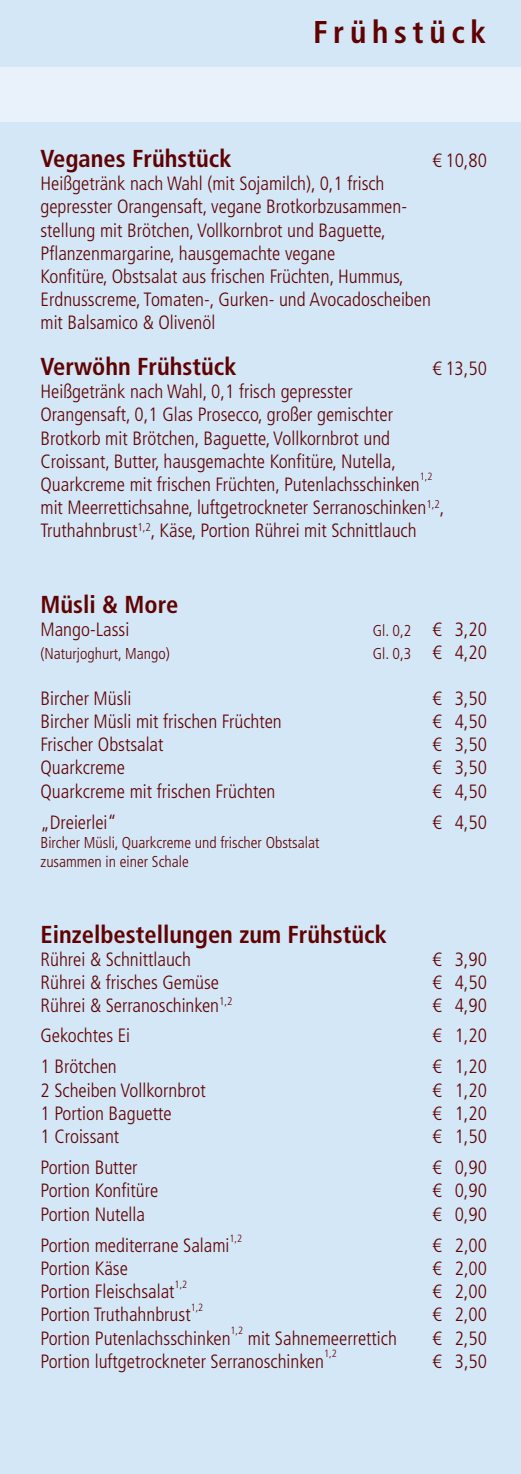
<style>
.page{position:relative;width:521px;height:1474px;background:#fff}
.page>*{position:absolute;margin:0;border:0;box-sizing:border-box;transform-origin:0 0}
.t1{font:700 condensed 31.5px "Frutiger LT Std";letter-spacing:.18em;color:#600202}
.t2{font:700 condensed 24.5px "Frutiger LT Std";color:#600202}
.t3{font:300 condensed 19.25px/23.1px "Frutiger LT Std";color:#600202}
.t4{font:300 condensed 15.75px/18.9px "Frutiger LT Std";color:#600202}
.t5{font:300 condensed 10.5px "Frutiger LT Std";color:#600202}
.s1{font-size:19.25px}
</style>
<div class="page">
<div style="left:0;top:0;width:521px;height:1473px;background:#d4e7f6"></div>
<div style="left:0;top:67px;width:521px;height:55px;background:#e9f2fa"></div>
<h1 class="t1" style="left:313px;top:14px;width:175px">Frühstück</h1>
<p class="t2" style="left:41px;top:144px;width:193px">Veganes Frühstück</p>
<p class="t3" style="left:432px;top:149px;width:56px">€ 10,80</p>
<p class="t3" style="left:41px;top:172px;width:392px">Heißgetränk nach Wahl (mit Sojamilch), 0,1 frisch gepresster Orangensaft, vegane Brotkorbzusammen&shy;stellung mit Brötchen, Vollkornbrot und Baguette, Pflanzenmargarine, hausgemachte vegane<br>Konfitüre, Obstsalat aus frischen Früchten, Hummus, Erdnusscreme, Tomaten-, Gurken- und Avocadoscheiben mit Balsamico &amp; Olivenöl</p>
<p class="t2" style="left:41px;top:352px;width:198px">Verwöhn Frühstück</p>
<p class="t3" style="left:432px;top:357px;width:56px">€ 13,50</p>
<p class="t3" style="left:41px;top:380px;width:381px">Heißgetränk nach Wahl, 0,1 frisch gepresster Orangensaft, 0,1 Glas Prosecco, großer gemischter Brotkorb mit Brötchen, Baguette, Vollkornbrot und Croissant, Butter, hausgemachte Konfitüre, Nutella, Quarkcreme mit frischen Früchten, Putenlachsschinken</p>
<p class="t5" style="left:420px;top:471px;width:14px">1,2</p>
<p class="t3" style="left:41px;top:496px;width:405px">mit Meerrettichsahne, luftgetrockneter Serranoschinken<sup>1,2</sup>,<br>Truthahnbrust<sup>1,2</sup>, Käse, Portion Rührei mit Schnittlauch</p>
<p class="t2" style="left:41px;top:589px;width:139px">Müsli &amp; More</p>
<p class="t3" style="left:41px;top:618px;width:90px">Mango-Lassi</p>
<p class="t4" style="left:373px;top:621px;width:116px">Gl. 0,2 <span class="s1">€ 3,20</span></p>
<p class="t4" style="left:41px;top:644px;width:131px">(Naturjoghurt, Mango)</p>
<p class="t4" style="left:373px;top:644px;width:116px">Gl. 0,3 <span class="s1">€ 4,20</span></p>
<p class="t3" style="left:41px;top:687px;width:92px">Bircher Müsli</p>
<p class="t3" style="left:432px;top:687px;width:56px">€ 3,50</p>
<p class="t3" style="left:41px;top:710px;width:243px">Bircher Müsli mit frischen Früchten</p>
<p class="t3" style="left:432px;top:710px;width:56px">€ 4,50</p>
<p class="t3" style="left:41px;top:733px;width:125px">Frischer Obstsalat</p>
<p class="t3" style="left:432px;top:733px;width:56px">€ 3,50</p>
<p class="t3" style="left:41px;top:756px;width:86px">Quarkcreme</p>
<p class="t3" style="left:432px;top:756px;width:56px">€ 3,50</p>
<p class="t3" style="left:41px;top:779px;width:236px">Quarkcreme mit frischen Früchten</p>
<p class="t3" style="left:432px;top:779px;width:56px">€ 4,50</p>
<p class="t3" style="left:41px;top:811px;width:78px">„Dreierlei“</p>
<p class="t3" style="left:432px;top:811px;width:56px">€ 4,50</p>
<p class="t4" style="left:41px;top:833px;width:280px">Bircher Müsli, Quarkcreme und frischer Obstsalat zusammen in einer Schale</p>
<p class="t2" style="left:41px;top:919px;width:348px">Einzelbestellungen zum Frühstück</p>
<p class="t3" style="left:41px;top:947px;width:152px">Rührei &amp; Schnittlauch</p>
<p class="t3" style="left:432px;top:947px;width:56px">€ 3,90</p>
<p class="t3" style="left:41px;top:970px;width:180px">Rührei &amp; frisches Gemüse</p>
<p class="t3" style="left:432px;top:970px;width:56px">€ 4,50</p>
<p class="t3" style="left:41px;top:993px;width:194px">Rührei &amp; Serranoschinken<sup>1,2</sup></p>
<p class="t3" style="left:432px;top:993px;width:56px">€ 4,90</p>
<p class="t3" style="left:41px;top:1024px;width:91px">Gekochtes Ei</p>
<p class="t3" style="left:432px;top:1024px;width:56px">€ 1,20</p>
<p class="t3" style="left:41px;top:1055px;width:78px">1 Brötchen</p>
<p class="t3" style="left:432px;top:1055px;width:56px">€ 1,20</p>
<p class="t3" style="left:41px;top:1078px;width:167px">2 Scheiben Vollkornbrot</p>
<p class="t3" style="left:432px;top:1078px;width:56px">€ 1,20</p>
<p class="t3" style="left:41px;top:1101px;width:133px">1 Portion Baguette</p>
<p class="t3" style="left:432px;top:1101px;width:56px">€ 1,20</p>
<p class="t3" style="left:41px;top:1124px;width:80px">1 Croissant</p>
<p class="t3" style="left:432px;top:1124px;width:56px">€ 1,50</p>
<p class="t3" style="left:41px;top:1156px;width:99px">Portion Butter</p>
<p class="t3" style="left:432px;top:1156px;width:56px">€ 0,90</p>
<p class="t3" style="left:41px;top:1179px;width:119px">Portion Konfitüre</p>
<p class="t3" style="left:432px;top:1179px;width:56px">€ 0,90</p>
<p class="t3" style="left:41px;top:1202px;width:106px">Portion Nutella</p>
<p class="t3" style="left:432px;top:1202px;width:56px">€ 0,90</p>
<p class="t3" style="left:41px;top:1234px;width:191px">Portion mediterrane Salami</p>
<p class="t5" style="left:230px;top:1231px;width:14px">1,2</p>
<p class="t3" style="left:432px;top:1234px;width:56px">€ 2,00</p>
<p class="t3" style="left:41px;top:1257px;width:89px">Portion Käse</p>
<p class="t3" style="left:432px;top:1257px;width:56px">€ 2,00</p>
<p class="t3" style="left:41px;top:1280px;width:136px">Portion Fleischsalat</p>
<p class="t5" style="left:175px;top:1278px;width:14px">1,2</p>
<p class="t3" style="left:432px;top:1280px;width:56px">€ 2,00</p>
<p class="t3" style="left:41px;top:1303px;width:152px">Portion Truthahnbrust</p>
<p class="t5" style="left:191px;top:1301px;width:14px">1,2</p>
<p class="t3" style="left:432px;top:1303px;width:56px">€ 2,00</p>
<p class="t3" style="left:41px;top:1326px;width:192px">Portion Putenlachsschinken</p>
<p class="t5" style="left:231px;top:1324px;width:14px">1,2</p>
<p class="t3" style="left:248px;top:1326px;width:151px">mit Sahnemeerrettich</p>
<p class="t3" style="left:432px;top:1326px;width:56px">€ 2,50</p>
<p class="t3" style="left:41px;top:1349px;width:285px">Portion luftgetrockneter Serranoschinken</p>
<p class="t5" style="left:324px;top:1347px;width:14px">1,2</p>
<p class="t3" style="left:432px;top:1349px;width:56px">€ 3,50</p>
</div>
